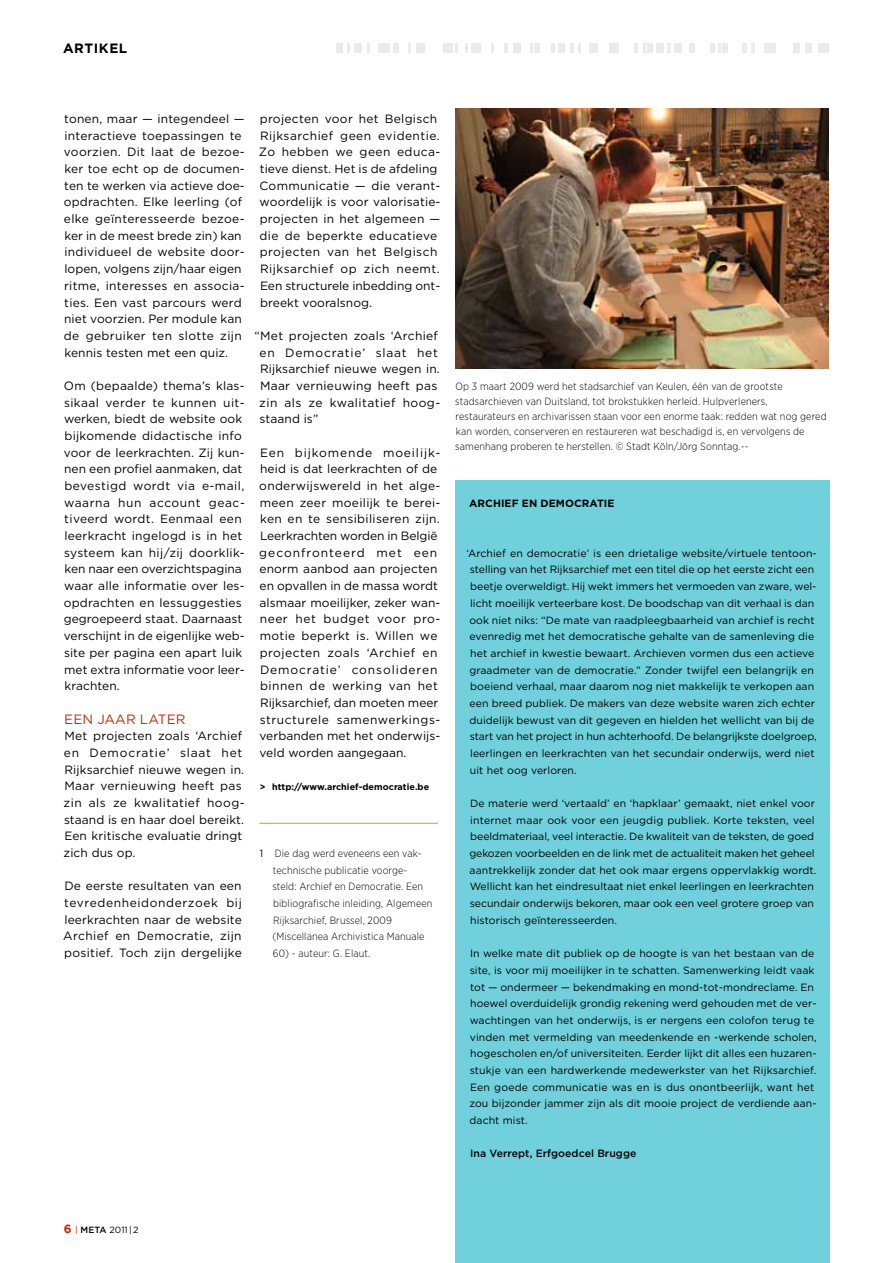
<style>
.page{position:relative;width:893px;height:1263px;background:#fff}
.page>*{position:absolute;margin:0;border:0;box-sizing:border-box;transform-origin:0 0}
.t1{font:13.5px "Gotham";letter-spacing:.005em;color:#c02d05}
.t2{font:700 13.5px "Gotham";letter-spacing:.04em;color:#000}
.t3{font:12px/16.6px "Gotham";letter-spacing:.015em;color:#000}
.t4{font:10.5px/16.6px "Gotham";letter-spacing:.005em;color:#000}
.t5{font:300 10.5px/16.6px "Gotham Narrow";letter-spacing:.01em;color:#000}
.t6{font:500 10.5px "Gotham";letter-spacing:.005em;color:#000}
.t7{font:700 10.5px "Gotham";letter-spacing:.005em;color:#000}
.t8{font:700 9px "Gotham";color:#000}
.t9{font:9px "Gotham";color:#000}
.s1{font-weight:400}
.s2{font-weight:700;font-size:12px;color:#c02d05}
.s3{color:#c02d05}
.s4{font-weight:500}
</style>
<div class="page">
<div style="left:455px;top:480px;width:374px;height:783px;background:#70d1dc"></div>
<svg style="left:743px;top:44px;width:12px;height:9px"></svg>
<div style="left:805px;top:44px;width:6px;height:9px;background:#e7ecf0"></div>
<div style="left:763px;top:44px;width:12px;height:9px;background:#e7ecf0"></div>
<div style="left:818px;top:44px;width:11px;height:9px;background:#e7ecf0"></div>
<div style="left:793px;top:44px;width:6px;height:9px;background:#e7ecf0"></div>
<svg style="left:465px;top:44px;width:3px;height:9px"></svg>
<svg style="left:367px;top:44px;width:2px;height:9px"></svg>
<div style="left:656px;top:44px;width:7px;height:9px;background:#e7ecf0"></div>
<svg style="left:408px;top:44px;width:3px;height:9px"></svg>
<svg style="left:570px;top:44px;width:11px;height:9px"></svg>
<div style="left:674px;top:44px;width:8px;height:9px;background:#e7ecf0"></div>
<svg style="left:667px;top:44px;width:4px;height:9px"></svg>
<div style="left:336px;top:44px;width:6px;height:9px;background:#e7ecf0"></div>
<svg style="left:504px;top:44px;width:4px;height:9px"></svg>
<svg style="left:347px;top:44px;width:3px;height:9px"></svg>
<div style="left:513px;top:44px;width:8px;height:9px;background:#e7ecf0"></div>
<div style="left:354px;top:44px;width:7px;height:9px;background:#e7ecf0"></div>
<div style="left:558px;top:44px;width:7px;height:9px;background:#e7ecf0"></div>
<div style="left:648px;top:44px;width:5px;height:9px;background:#e7ecf0"></div>
<div style="left:416px;top:44px;width:9px;height:9px;background:#e7ecf0"></div>
<div style="left:589px;top:44px;width:9px;height:9px;background:#e7ecf0"></div>
<div style="left:689px;top:44px;width:5px;height:9px;background:#e7ecf0"></div>
<div style="left:471px;top:44px;width:10px;height:9px;background:#e7ecf0"></div>
<div style="left:610px;top:44px;width:9px;height:9px;background:#e7ecf0"></div>
<div style="left:723px;top:44px;width:5px;height:9px;background:#e7ecf0"></div>
<svg style="left:718px;top:44px;width:3px;height:9px"></svg>
<div style="left:710px;top:44px;width:5px;height:9px;background:#e7ecf0"></div>
<div style="left:535px;top:44px;width:5px;height:9px;background:#e7ecf0"></div>
<div style="left:378px;top:44px;width:12px;height:9px;background:#e7ecf0"></div>
<div style="left:443px;top:44px;width:9px;height:9px;background:#e7ecf0"></div>
<svg style="left:491px;top:44px;width:2px;height:9px"></svg>
<svg style="left:551px;top:44px;width:4px;height:9px"></svg>
<svg style="left:635px;top:44px;width:11px;height:9px"></svg>
<svg style="left:530px;top:44px;width:3px;height:9px"></svg>
<div style="left:394px;top:44px;width:5px;height:9px;background:#e7ecf0"></div>
<svg style="left:456px;top:44px;width:2px;height:9px"></svg>
<hr style="left:259px;top:823px;width:179px;height:1px;background:#f59700">
<img style="left:455px;top:108px;width:373px;height:260px">
<p class="t2" style="left:63px;top:40px;width:66px">artikel</p>
<p class="t3" style="left:64px;top:110px;width:183px">tonen, maar — integendeel — interactieve toepassingen te voorzien. Dit laat de bezoe&shy;ker toe echt op de documen&shy;ten te werken via actieve doe&shy;opdrachten. Elke leerling (of elke geïnteresseerde bezoe&shy;ker in de meest brede zin) kan individueel de website door&shy;lopen, volgens zijn/haar eigen ritme, interesses en associa&shy;ties. Een vast parcours werd niet voorzien. Per module kan de gebruiker ten slotte zijn kennis testen met een quiz.</p>
<p class="t3" style="left:64px;top:377px;width:183px">Om (bepaalde) thema’s klas&shy;sikaal verder te kunnen uit&shy;werken, biedt de website ook bijkomende didactische info voor de leerkrachten. Zij kun&shy;nen een profiel aanmaken, dat bevestigd wordt via e-mail, waarna hun account geac&shy;tiveerd wordt. Eenmaal een leerkracht ingelogd is in het systeem kan hij/zij doorklik&shy;ken naar een overzichtspagina waar alle informatie over les&shy;opdrachten en lessuggesties gegroepeerd staat. Daarnaast verschijnt in de eigenlijke web&shy;site per pagina een apart luik met extra informatie voor leer&shy;krachten.</p>
<p class="t1" style="left:64px;top:710px;width:123px">Een jaar later</p>
<p class="t3" style="left:64px;top:727px;width:183px">M et projecten zoals ‘Archief en Democratie’ slaat het<br>Rijksarchief nieuwe wegen in.<br>Maar vernieuwing heeft pas zin als ze kwalitatief hoog&shy;staand is en haar doel bereikt.<br>Een kritische evaluatie dringt zich dus op.</p>
<p class="t3" style="left:63px;top:877px;width:180px;text-align:justify">De eerste resultaten van een tevredenheidonderzoek bij leerkrachten naar de website Archief en Democratie, zijn positief. Toch zijn dergelijke</p>
<p class="t3" style="left:259px;top:110px;width:183px">projecten voor het Belgisch<br>Rijksarchief geen evidentie.<br>Zo hebben we geen educa&shy;tieve dienst. Het is de afdeling<br>Communicatie — die verant&shy;woordelijk is voor valorisatie&shy;projecten in het algemeen — die de beperkte educatieve projecten van het Belgisch<br>Rijksarchief op zich neemt.<br>Een structurele inbedding ont&shy;breekt vooralsnog.</p>
<p class="t3" style="left:259px;top:327px;width:183px;text-indent:-5px">“M et projecten zoals ‘Archief en Democratie’ slaat het<br>Rijksarchief nieuwe wegen in.<br>Maar vernieuwing heeft pas zin als ze kwalitatief hoog&shy;staand is”</p>
<p class="t3" style="left:259px;top:444px;width:183px">Een bijkomende moeilijk&shy;heid is dat leerkrachten of de onderwijswereld in het alge&shy;meen zeer moeilijk te berei&shy;ken en te sensibiliseren zijn.<br>Leerkrachten worden in België geconfronteerd met een enorm aanbod aan projecten en opvallen in de massa wordt alsmaar moeilijker, zeker wan&shy;neer het budget voor pro&shy;motie beperkt is. Willen we projecten zoals ‘Archief en<br>Democratie’ consolideren binnen de werking van het<br>Rijksarchief, dan moeten meer structurele samenwerkings&shy;verbanden met het onderwijs&shy;veld worden aangegaan.</p>
<p class="t8" style="left:260px;top:781px;width:171px">&gt; http://www.archief-democratie.be</p>
<p class="t5" style="left:272px;top:845px;width:162px;text-indent:-12px"><span class="s1">1</span> Die dag werd eveneens een vak&shy;technische publicatie voorge&shy;steld: Archief en Democratie. Een bibliografische inleiding, Algemeen Rijksarchief, Brussel, 2009 (Miscellanea Archivistica Manuale</p>
<p class="t5" style="left:273px;top:945px;width:99px">60) - auteur: G. Elaut.</p>
<p class="t5" style="left:455px;top:379px;width:373px;line-height:15px">Op 3 maart 2009 werd het stadsarchief van Keulen, één van de grootste stadsarchieven van Duitsland, tot brokstukken herleid. Hulpverleners, restaurateurs en archivarissen staan voor een enorme taak: redden wat nog gered kan worden, conserveren en restaureren wat beschadigd is, en vervolgens de samenhang proberen te herstellen. © Stadt Köln/Jörg Sonntag.--</p>
<p class="t7" style="left:469px;top:496px;width:147px">Archief en democratie</p>
<p class="t4" style="left:466px;top:544px;width:352px">‘Archief en democratie’ is een drietalige website/virtuele tentoon&shy;stelling van het Rijksarchief met een titel die op het eerste zicht een beetje overweldigt. H ij wekt immers het vermoeden van zware, wel&shy;licht moeilijk verteerbare kost. De boodschap van dit verhaal is dan ook niet niks: “De mate van raadpleegbaarheid van archief is recht evenredig met het democratische gehalte van de samenleving die het archief in kwestie bewaart. Archieven vormen dus een actieve graadmeter van de democratie.” Zonder twijfel een belangrijk en boeiend verhaal, maar daarom nog niet makkelijk te verkopen aan een breed publiek. De makers van deze website waren zich echter duidelijk bewust van dit gegeven en hielden het wellicht van bij de start van het project in hun achterhoofd. De belangrijkste doelgroep, leerlingen en leerkrachten van het secundair onderwijs, werd niet uit het oog verloren.</p>
<p class="t4" style="left:469px;top:795px;width:349px">De materie werd ‘vertaald’ en ‘hapklaar’ gemaakt, niet enkel voor internet maar ook voor een jeugdig publiek. Korte teksten, veel beeldmateriaal, veel interactie. De kwaliteit van de teksten, de goed gekozen voorbeelden en de link met de actualiteit maken het geheel aantrekkelijk zonder dat het ook maar ergens oppervlakkig wordt.<br>Wellicht kan het eindresultaat niet enkel leerlingen en leerkrachten secundair onderwijs bekoren, maar ook een veel grotere groep van historisch geïnteresseerden.</p>
<p class="t4" style="left:469px;top:945px;width:349px">I n welke mate dit publiek op de hoogte is van het bestaan van de site, is voor mij moeilijker in te schatten. Samenwerking leidt vaak tot — ondermeer — bekendmaking en mond-tot-mondreclame. En hoewel overduidelijk grondig rekening werd gehouden met de ver&shy;wachtingen van het onderwijs, is er nergens een colofon terug te vinden met vermelding van meedenkende en -werkende scholen, hogescholen en/of universiteiten. Eerder lijkt dit alles een huzaren&shy;stukje van een hardwerkende medewerkster van het Rijksarchief.<br>Een goede communicatie was en is dus onontbeerlijk, want het zou bijzonder jammer zijn als dit mooie project de verdiende aan&shy;dacht mist.</p>
<p class="t6" style="left:470px;top:1147px;width:168px">Ina Verrept, Erfgoedcel Brugge</p>
<p class="t9" style="left:64px;top:1224px;width:76px"><span class="s2">6</span> <span class="s3">|</span> <span class="s4">META</span> 2011 | 2</p>
</div>
